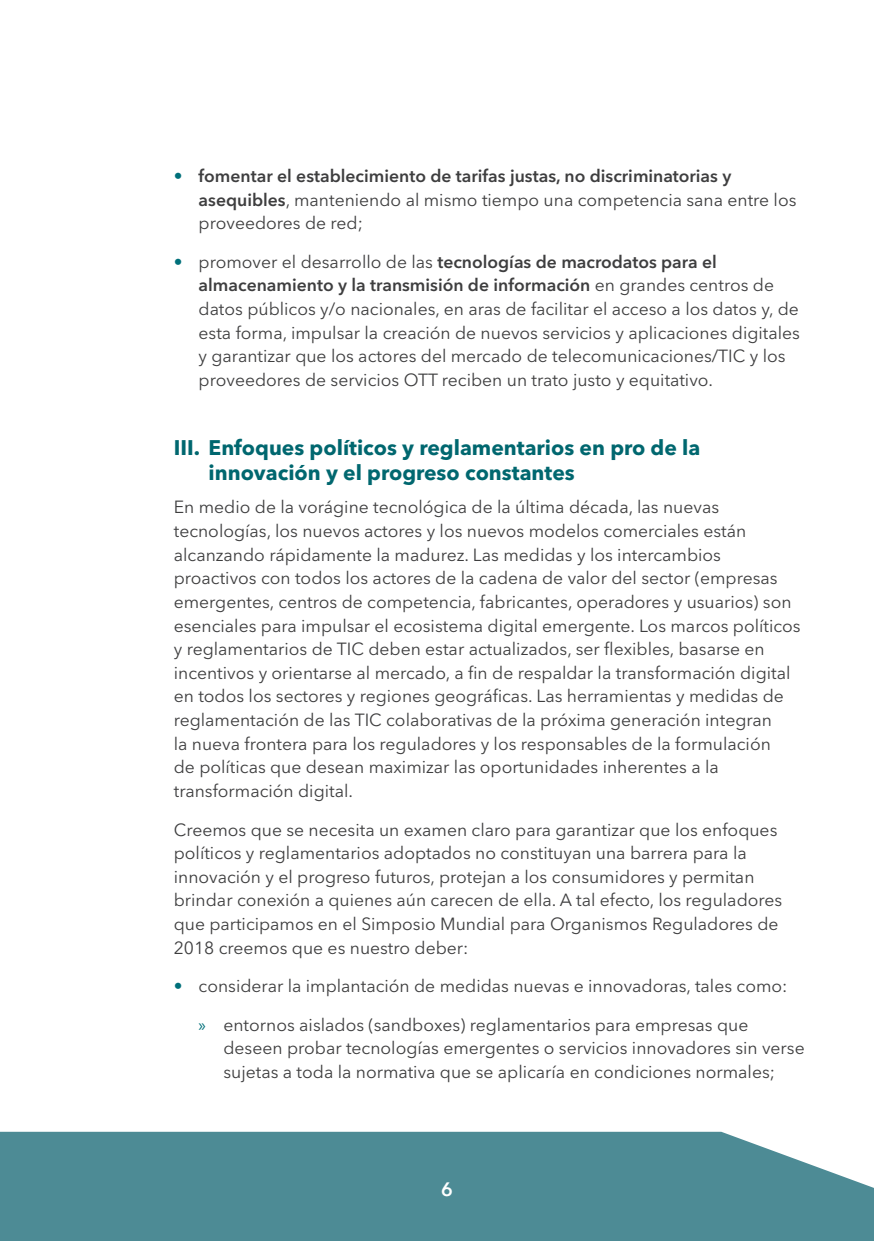
<style>
.page{position:relative;width:874px;height:1241px;background:#fff}
.page>*{position:absolute;margin:0;border:0;box-sizing:border-box;transform-origin:0 0}
.herding-1{font:700 21px/24.5px "Avenir Next LT Pro";color:#00676f}
.t1{font:600 19.25px "Avenir Next LT Pro";color:#fff}
.text{font:17.5px/23.6px "Avenir Next LT Pro";color:#3e3e3f}
.t2{font:600 17.5px/23.6px "Avenir Next LT Pro";color:#3e3e3f}
.s1{color:#00707a}
.s2{font-weight:400}
.s3{font-weight:600}
.s4{font-family:"Myriad Pro";color:#00707a}
</style>
<div class="page">
<div style="left:0;top:1131px;width:873px;height:109px;background:#4d8b95"></div>
<p class="t2" style="left:198px;top:164px;width:599px;text-indent:-25px"><span class="s1">•</span> fomentar el establecimiento de tarifas justas, no discriminatorias y asequibles<span class="s2">, manteniendo al mismo tiempo una competencia sana entre los proveedores de red;</span></p>
<p class="text" style="left:198px;top:250px;width:602px;text-indent:-25px"><span class="s1">•</span> promover el desarrollo de las <span class="s3">tecnologías de macrodatos para el almacenamiento y la transmisión de información</span> en grandes centros de datos públicos y/o nacionales, en aras de facilitar el acceso a los datos y, de esta forma, impulsar la creación de nuevos servicios y aplicaciones digitales y garantizar que los actores del mercado de telecomunicaciones/TIC y los proveedores de servicios OTT reciben un trato justo y equitativo.</p>
<p class="herding-1" style="left:208px;top:435px;width:493px;text-indent:-35px">III. Enfoques políticos y reglamentarios en pro de la innovación y el progreso constantes</p>
<p class="text" style="left:174px;top:495px;width:628px">En medio de la vorágine tecnológica de la última década, las nuevas tecnologías, los nuevos actores y los nuevos modelos comerciales están alcanzando rápidamente la madurez. Las medidas y los intercambios proactivos con todos los actores de la cadena de valor del sector (empresas emergentes, centros de competencia, fabricantes, operadores y usuarios) son esenciales para impulsar el ecosistema digital emergente. Los marcos políticos y reglamentarios de TIC deben estar actualizados, ser flexibles, basarse en incentivos y orientarse al mercado, a fin de respaldar la transformación digital en todos los sectores y regiones geográficas. Las herramientas y medidas de reglamentación de las TIC colaborativas de la próxima generación integran<br>la nueva frontera para los reguladores y los responsables de la formulación<br>de políticas que desean maximizar las oportunidades inherentes a la transformación digital.</p>
<p class="text" style="left:174px;top:817px;width:609px">Creemos que se necesita un examen claro para garantizar que los enfoques políticos y reglamentarios adoptados no constituyan una barrera para la innovación y el progreso futuros, protejan a los consumidores y permitan brindar conexión a quienes aún carecen de ella. A tal efecto, los reguladores que participamos en el Simposio Mundial para Organismos Reguladores de 2018 creemos que es nuestro deber:</p>
<p class="text" style="left:174px;top:974px;width:615px"><span class="s1">•</span> considerar la implantación de medidas nuevas e innovadoras, tales como:</p>
<p class="text" style="left:223px;top:1012px;width:582px;text-indent:-25px"><span class="s4">»</span> entornos aislados (sandboxes) reglamentarios para empresas que deseen probar tecnologías emergentes o servicios innovadores sin verse sujetas a toda la normativa que se aplicaría en condiciones normales;</p>
<p class="t1" style="left:441px;top:1177px;width:13px">6</p>
</div>
